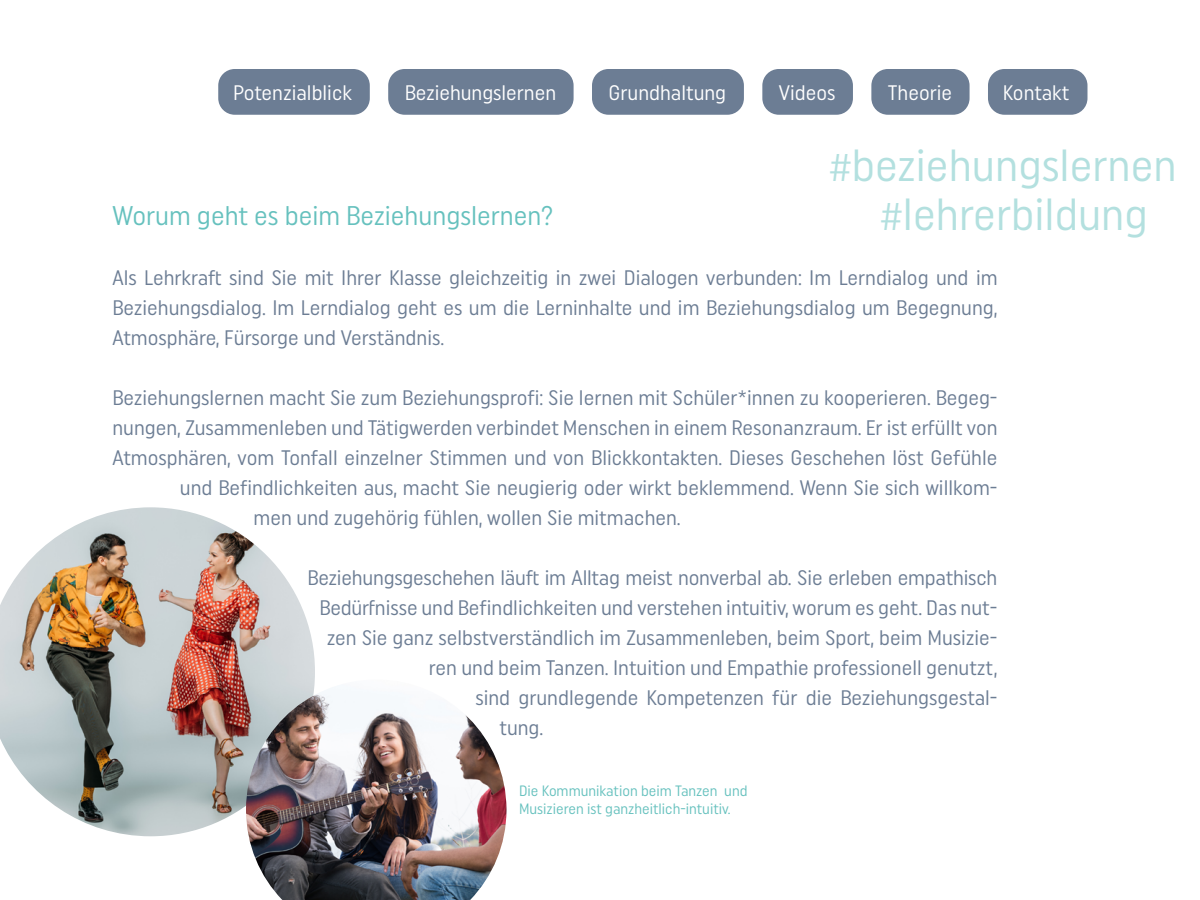
<style>
.page{position:relative;width:1200px;height:900px;background:#fff}
.page>*{position:absolute;margin:0;border:0;box-sizing:border-box;transform-origin:0 0}
.t1{font:condensed 45px/49.2px "Uniform";color:#b3e0df;text-align:center}
.t2{font:condensed 27px "Uniform";color:#66c1be}
.t3{font:condensed 21px/30px "Uniform";color:#6c7d94;text-align:justify}
.t4{font:condensed 21px "Uniform";color:#fff}
.t5{font:condensed 15px/18px "Uniform";color:#66c1be}
</style>
<div class="page">
<div style="left:871px;top:69px;width:99px;height:46px;background:#6c7d94;border-radius:16px"></div>
<div style="left:762px;top:69px;width:91px;height:46px;background:#6c7d94;border-radius:16px"></div>
<div style="left:388px;top:69px;width:186px;height:46px;background:#6c7d94;border-radius:16px"></div>
<div style="left:592px;top:69px;width:152px;height:46px;background:#6c7d94;border-radius:16px"></div>
<div style="left:218px;top:69px;width:152px;height:46px;background:#6c7d94;border-radius:16px"></div>
<div style="left:988px;top:69px;width:99px;height:46px;background:#6c7d94;border-radius:16px"></div>
<img style="left:0;top:507px;width:315px;height:329px">
<img style="left:246px;top:680px;width:260px;height:220px">
<p class="t4" style="left:233px;top:80px;width:120px">Potenzialblick</p>
<p class="t4" style="left:405px;top:80px;width:153px">Beziehungslernen</p>
<p class="t4" style="left:609px;top:80px;width:119px">Grundhaltung</p>
<p class="t4" style="left:779px;top:80px;width:58px">Videos</p>
<p class="t4" style="left:888px;top:80px;width:66px">Theorie</p>
<p class="t4" style="left:1003px;top:80px;width:68px">Kontakt</p>
<p class="t2" style="left:112px;top:199px;width:442px">Worum geht es beim Beziehungslernen?</p>
<h1 class="t1" style="left:829px;top:140px;width:349px">#beziehungslernen #lehrerbildung</h1>
<p class="t3" style="left:112px;top:262px;width:887px">Als Lehrkraft sind Sie mit Ihrer Klasse gleichzeitig in zwei Dialogen verbunden: Im Lerndialog und im Beziehungsdialog. Im Lerndialog geht es um die Lerninhalte und im Beziehungsdialog um Begegnung, Atmosphäre, Fürsorge und Verständnis.</p>
<p class="t3" style="left:112px;top:382px;width:887px">Beziehungslernen macht Sie zum Beziehungsprofi: Sie lernen mit Schüler*innen zu kooperieren. Begeg-</p>
<p class="t3" style="left:112px;top:412px;width:887px">nungen, Zusammenleben und Tätigwerden verbindet Menschen in einem Resonanzraum. Er ist erfüllt von</p>
<p class="t3" style="left:112px;top:442px;width:886px">Atmosphären, vom Tonfall einzelner Stimmen und von Blickkontakten. Dieses Geschehen löst Gefühle</p>
<p class="t3" style="left:180px;top:472px;width:819px">und Befindlichkeiten aus, macht Sie neugierig oder wirkt beklemmend. Wenn Sie sich willkom-</p>
<p class="t3" style="left:253px;top:502px;width:429px">men und zugehörig fühlen, wollen Sie mitmachen.</p>
<p class="t3" style="left:307px;top:562px;width:691px">Beziehungsgeschehen läuft im Alltag meist nonverbal ab. Sie erleben empathisch</p>
<p class="t3" style="left:319px;top:592px;width:680px">Bedürfnisse und Befindlichkeiten und verstehen intuitiv, worum es geht. Das nut-</p>
<p class="t3" style="left:327px;top:622px;width:672px">zen Sie ganz selbstverständlich im Zusammenleben, beim Sport, beim Musizie-</p>
<p class="t3" style="left:429px;top:652px;width:570px">ren und beim Tanzen. Intuition und Empathie professionell genutzt,</p>
<p class="t3" style="left:475px;top:682px;width:524px">sind grundlegende Kompetenzen für die Beziehungsgestal-</p>
<p class="t3" style="left:499px;top:712px;width:45px">tung.</p>
<p class="t5" style="left:519px;top:781px;width:230px">Die Kommunikation beim Tanzen und<br>Musizieren ist ganzheitlich-intuitiv.</p>
</div>
